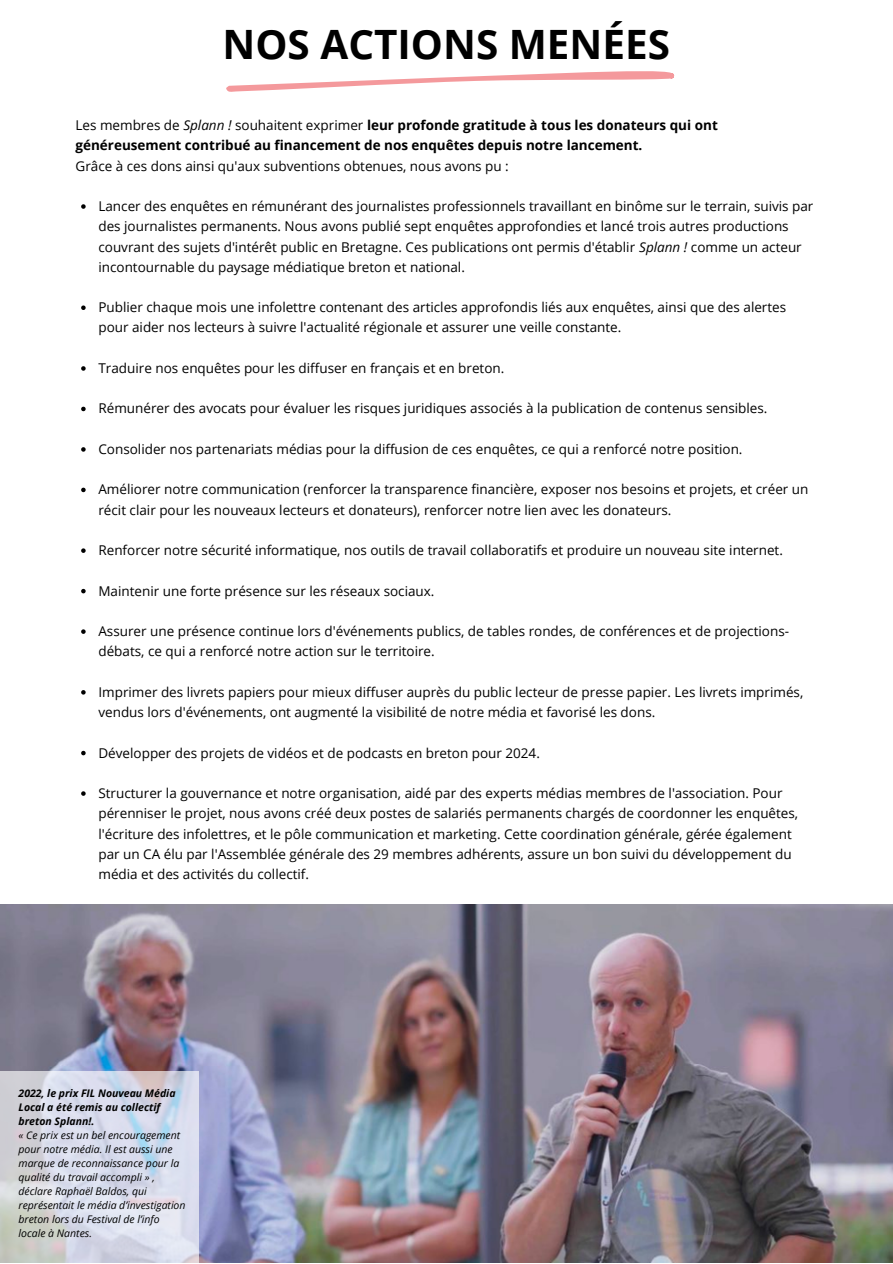
<style>
.page{position:relative;width:893px;height:1264px;background:#fff}
.page>*{position:absolute;margin:0;border:0;box-sizing:border-box;transform-origin:0 0}
.t1{font:700 40.5px "Open Sans";color:#000}
.t2{font:13.5px/20.2px "Open Sans";color:#000}
.t3{font:700 13.5px/20.2px "Open Sans";color:#000}
.t4{font:italic 10.5px/14px "Open Sans";color:#000}
.t5{font:italic 700 10.5px/14px "Open Sans";color:#000}
.s1{font-weight:400}
.s2{font-weight:400;font-style:italic}
.s3{font-style:italic}
</style>
<div class="page">
<hr style="left:892px;top:1203px;width:1px;height:59px;background:#ada4a4">
<hr style="left:0;top:1263px;width:892px;height:1px;background:#ada4a4">
<img style="left:0;top:904px;width:892px;height:358px">
<svg style="left:226px;top:71px;width:448px;height:21px"></svg>
<svg style="left:0;top:1070px;width:199px;height:192px;fill:#d7dbeb"></svg>
<svg style="left:81px;top:204px;width:5px;height:5px"></svg>
<svg style="left:81px;top:305px;width:5px;height:5px"></svg>
<svg style="left:81px;top:366px;width:5px;height:5px"></svg>
<svg style="left:81px;top:407px;width:5px;height:4px"></svg>
<svg style="left:81px;top:447px;width:5px;height:4px"></svg>
<svg style="left:81px;top:487px;width:5px;height:5px"></svg>
<svg style="left:81px;top:548px;width:5px;height:5px"></svg>
<svg style="left:81px;top:589px;width:5px;height:4px"></svg>
<svg style="left:81px;top:629px;width:5px;height:5px"></svg>
<svg style="left:81px;top:690px;width:5px;height:4px"></svg>
<svg style="left:81px;top:750px;width:5px;height:5px"></svg>
<svg style="left:81px;top:791px;width:5px;height:4px"></svg>
<p class="t1" style="left:222px;top:16px;width:449px">NOS ACTIONS MENÉES</p>
<p class="t3" style="left:75px;top:115px;width:643px"><span class="s1">Les membres de</span> <span class="s2">Splann !</span> <span class="s1">souhaitent exprimer</span> leur profonde gratitude à tous les donateurs qui ont généreusement contribué au financement de nos enquêtes depuis notre lancement.</p>
<p class="t2" style="left:75px;top:155px;width:435px">Grâce à ces dons ainsi qu'aux subventions obtenues, nous avons pu :</p>
<p class="t2" style="left:98px;top:196px;width:716px">Lancer des enquêtes en rémunérant des journalistes professionnels travaillant en binôme sur le terrain, suivis par des journalistes permanents. Nous avons publié sept enquêtes approfondies et lancé trois autres productions couvrant des sujets d'intérêt public en Bretagne. Ces publications ont permis d'établir <span class="s3">Splann !</span> comme un acteur incontournable du paysage médiatique breton et national.</p>
<p class="t2" style="left:98px;top:297px;width:689px">Publier chaque mois une infolettre contenant des articles approfondis liés aux enquêtes, ainsi que des alertes pour aider nos lecteurs à suivre l'actualité régionale et assurer une veille constante.</p>
<p class="t2" style="left:98px;top:357px;width:407px">Traduire nos enquêtes pour les diffuser en français et en breton.</p>
<p class="t2" style="left:98px;top:398px;width:670px">Rémunérer des avocats pour évaluer les risques juridiques associés à la publication de contenus sensibles.</p>
<p class="t2" style="left:98px;top:438px;width:645px">Consolider nos partenariats médias pour la diffusion de ces enquêtes, ce qui a renforcé notre position.</p>
<p class="t2" style="left:98px;top:479px;width:711px">Améliorer notre communication (renforcer la transparence financière, exposer nos besoins et projets, et créer un récit clair pour les nouveaux lecteurs et donateurs), renforcer notre lien avec les donateurs.</p>
<p class="t2" style="left:98px;top:540px;width:686px">Renforcer notre sécurité informatique, nos outils de travail collaboratifs et produire un nouveau site internet.</p>
<p class="t2" style="left:98px;top:580px;width:337px">Maintenir une forte présence sur les réseaux sociaux.</p>
<p class="t2" style="left:98px;top:620px;width:692px">Assurer une présence continue lors d'événements publics, de tables rondes, de conférences et de projections&shy;débats, ce qui a renforcé notre action sur le territoire.</p>
<p class="t2" style="left:98px;top:681px;width:706px">Imprimer des livrets papiers pour mieux diffuser auprès du public lecteur de presse papier. Les livrets imprimés, vendus lors d'événements, ont augmenté la visibilité de notre média et favorisé les dons.</p>
<p class="t2" style="left:98px;top:742px;width:443px">Développer des projets de vidéos et de podcasts en breton pour 2024.</p>
<p class="t2" style="left:98px;top:782px;width:701px">Structurer la gouvernance et notre organisation, aidé par des experts médias membres de l'association. Pour pérenniser le projet, nous avons créé deux postes de salariés permanents chargés de coordonner les enquêtes, l'écriture des infolettres, et le pôle communication et marketing. Cette coordination générale, gérée également par un CA élu par l'Assemblée générale des 29 membres adhérents, assure un bon suivi du développement du média et des activités du collectif.</p>
<p class="t5" style="left:19px;top:1085px;width:158px">2022, le prix FIL Nouveau Média<br>Local a été remis au collectif breton Splann!.</p>
<p class="t4" style="left:19px;top:1127px;width:168px">« Ce prix est un bel encouragement pour notre média. Il est aussi une marque de reconnaissance pour la qualité du travail accompli » , déclare Raphaël Baldos, qui représentait le média d’investigation breton lors du Festival de l’info locale à Nantes.</p>
</div>
